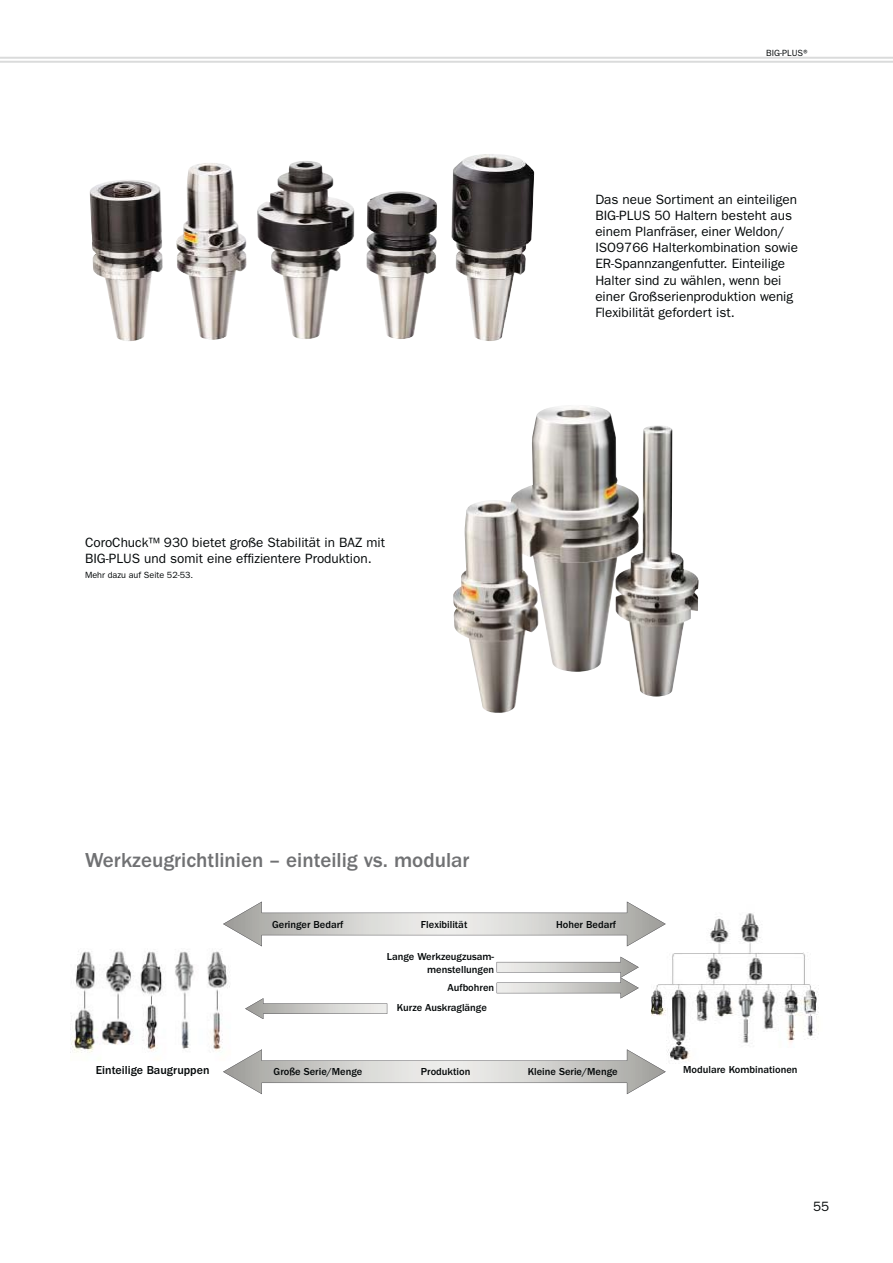
<style>
.page{position:relative;width:893px;height:1263px;background:#fff}
.page>*{position:absolute;margin:0;border:0;box-sizing:border-box;transform-origin:0 0}
.t1{font:500 21px "ITC Franklin Gothic Std";color:#707173}
.t2{font:13.5px/16.2px "ITC Franklin Gothic Std";color:#040809}
.t3{font:500 12px "ITC Franklin Gothic Std";color:#040809}
.t4{font:500 10.5px/12.6px "ITC Franklin Gothic Std";color:#040809;text-align:right}
.t5{font:9px "ITC Franklin Gothic Std";color:#040809}
</style>
<div class="page">
<hr style="left:0;top:61px;width:892px;height:2px;background:#dadbdb">
<hr style="left:0;top:57px;width:892px;height:2px;background:#dadbdb">
<img style="left:651px;top:913px;width:168px;height:159px">
<img style="left:70px;top:951px;width:160px;height:102px">
<svg style="left:223px;top:902px;width:442px;height:44px"></svg>
<svg style="left:496px;top:957px;width:142px;height:42px"></svg>
<svg style="left:245px;top:998px;width:142px;height:21px"></svg>
<svg style="left:223px;top:1049px;width:442px;height:45px"></svg>
<img style="left:90px;top:154px;width:444px;height:187px">
<img style="left:453px;top:406px;width:246px;height:307px">
<p class="t5" style="left:766px;top:49px;width:45px">BIG-PLUS®</p>
<p class="t2" style="left:85px;top:535px;width:301px">CoroChuck™ 930 bietet große Stabilität in BAZ mit<br>BIG-PLUS und somit eine effizientere Produktion.</p>
<p class="t5" style="left:85px;top:572px;width:110px">Mehr dazu auf Seite 52-53.</p>
<h1 class="t1" style="left:85px;top:852px;width:386px">Werkzeugrichtlinien – einteilig vs. modular</h1>
<p class="t2" style="left:595px;top:192px;width:204px">Das neue Sortiment an einteiligen BIG-PLUS 50 Haltern besteht aus einem Planfräser, einer Weldon/ ISO9766 Halterkombination sowie ER-Spannzangenfutter. Einteilige Halter sind zu wählen, wenn bei einer Großserienproduktion wenig Flexibilität gefordert ist.</p>
<p class="t4" style="left:272px;top:918px;width:73px">Geringer Bedarf</p>
<p class="t4" style="left:421px;top:918px;width:48px">Flexibilität</p>
<p class="t4" style="left:556px;top:918px;width:61px">Hoher Bedarf</p>
<p class="t4" style="left:387px;top:951px;width:109px">Lange Werkzeugzusam&shy;menstellungen</p>
<p class="t4" style="left:397px;top:978px;width:99px;line-height:20.4px;text-align:left;text-indent:51px">Aufbohren<br>Kurze Auskraglänge</p>
<p class="t3" style="left:96px;top:1066px;width:115px">Einteilige Baugruppen</p>
<p class="t4" style="left:683px;top:1064px;width:116px">Modulare Kombinationen</p>
<p class="t4" style="left:273px;top:1066px;width:90px">Große Serie/Menge</p>
<p class="t4" style="left:421px;top:1066px;width:51px">Produktion</p>
<p class="t4" style="left:527px;top:1066px;width:91px">Kleine Serie/Menge</p>
<p class="t2" style="left:813px;top:1199px;width:18px">55</p>
</div>
